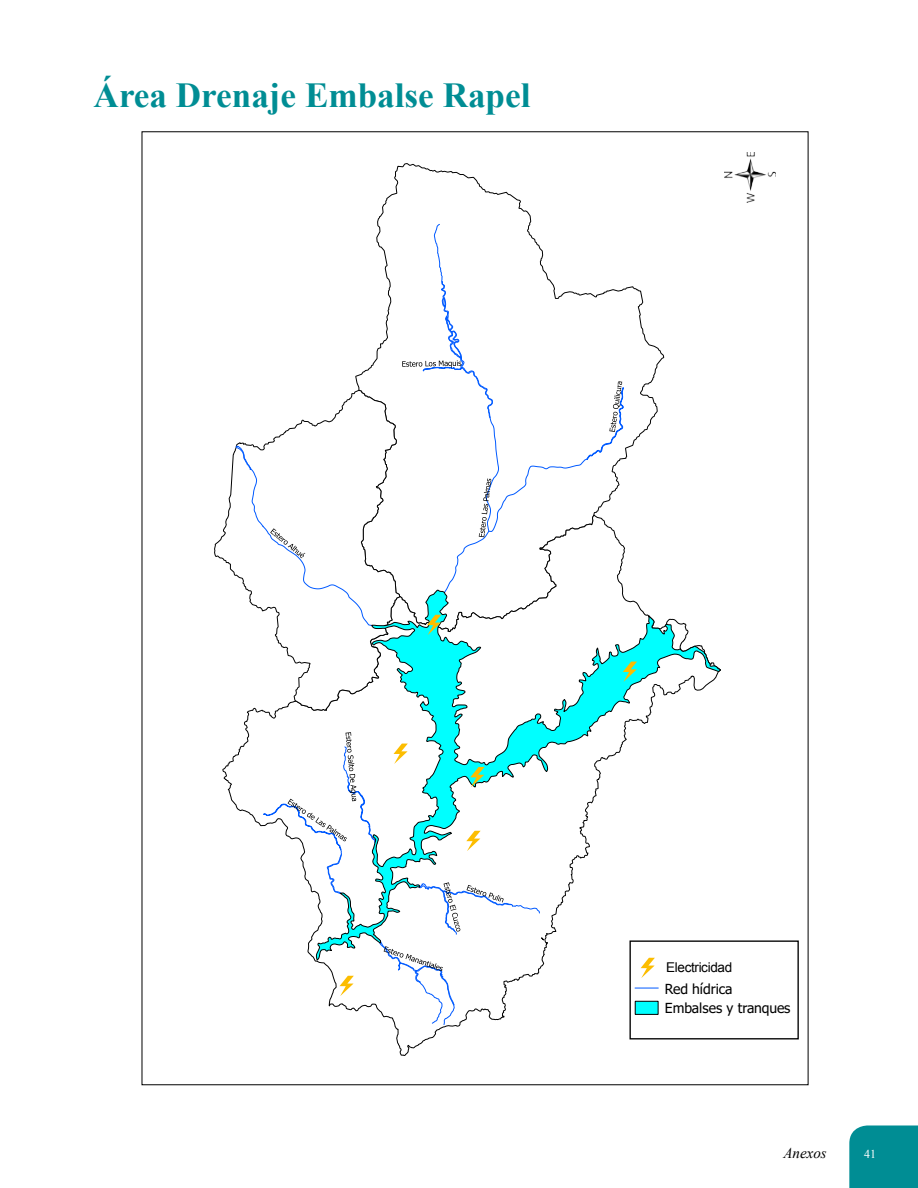
<style>
.page{position:relative;width:918px;height:1188px;background:#fff}
.page>*{position:absolute;margin:0;border:0;box-sizing:border-box;transform-origin:0 0}
.t1{font:700 35.1px "Times New Roman";color:#008d94}
.t2{font:16.8px/19.8px "Tahoma Normal";letter-spacing:-.005em;color:#000}
.t3{font:italic 15px "Times New Roman";color:#000}
.t4{font:13.5px "Arial";letter-spacing:-.025em;color:#000}
.t5{font:12px "Times New Roman";color:#fff}
</style>
<div class="page">
<div style="left:849px;top:1125px;width:69px;height:63px;background:#008d94"></div>
<svg style="left:355px;top:163px;width:310px;height:296px"></svg>
<svg style="left:214px;top:386px;width:186px;height:346px"></svg>
<svg style="left:316px;top:589px;width:405px;height:373px"></svg>
<svg style="left:402px;top:223px;width:223px;height:371px"></svg>
<svg style="left:235px;top:445px;width:138px;height:182px"></svg>
<svg style="left:635px;top:988px;width:23px;height:1px"></svg>
<div style="left:635px;top:1001px;width:24px;height:14px;background:#0ff;border:1px solid #000"></div>
<img style="left:725px;top:153px;width:51px;height:49px">
<div style="left:629px;top:940px;width:170px;height:99px;border:1px solid #000"></div>
<svg style="left:641px;top:958px;width:14px;height:20px"></svg>
<svg style="left:623px;top:662px;width:14px;height:20px"></svg>
<svg style="left:427px;top:615px;width:14px;height:20px"></svg>
<svg style="left:263px;top:732px;width:277px;height:302px"></svg>
<h1 class="t1" style="left:94px;top:71px;width:438px">Área Drenaje Embalse Rapel</h1>
<p class="t4" style="left:666px;top:959px;width:68px">Electricidad</p>
<p class="t2" style="left:665px;top:979px;width:127px">Red hídrica<br>Embalses y tranques</p>
<p class="t3" style="left:783px;top:1143px;width:45px">Anexos</p>
<p class="t5" style="left:864px;top:1146px;width:13px">41</p>
</div>
